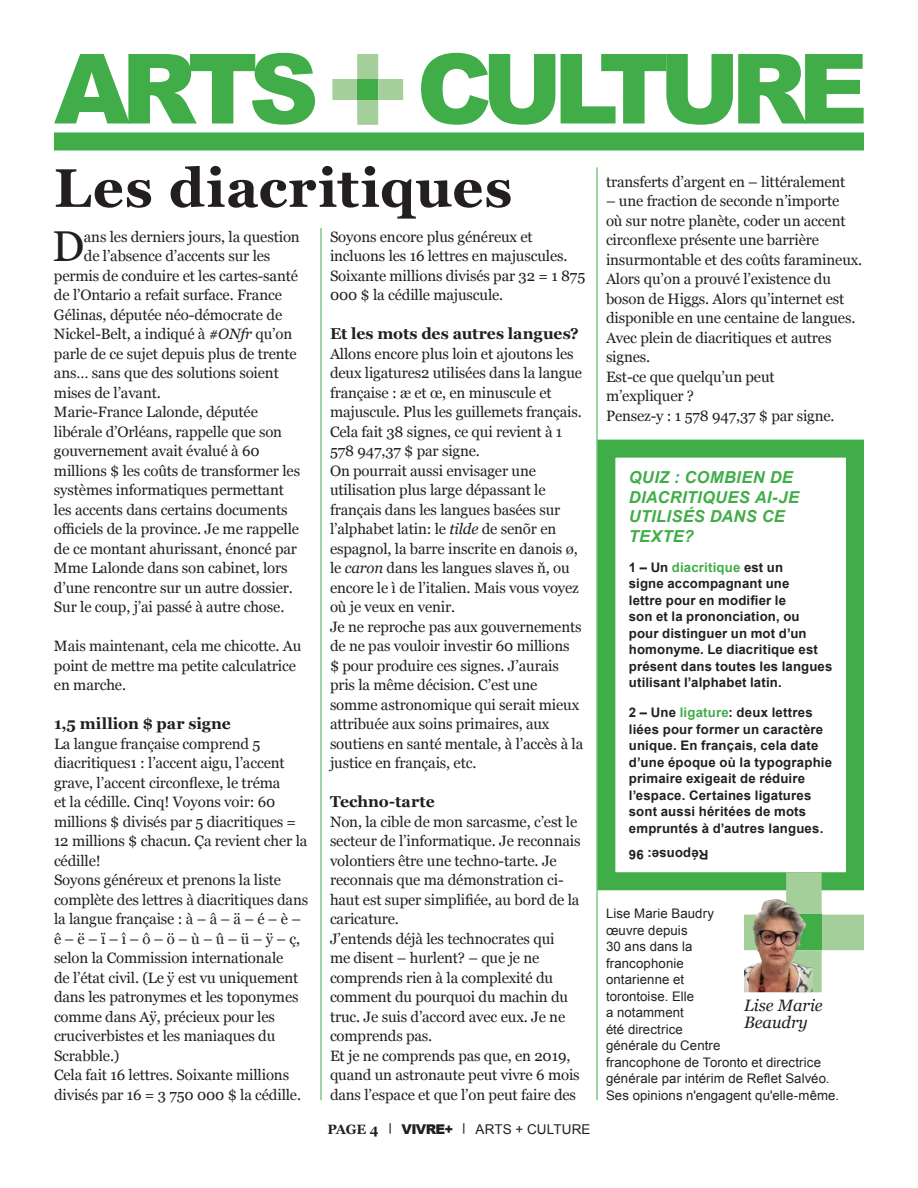
<style>
.page{position:relative;width:918px;height:1188px;background:#fff}
.page>*{position:absolute;margin:0;border:0;box-sizing:border-box;transform-origin:0 0}
.t1{font:900 97.05px "Arial";letter-spacing:-.095em;color:#41ad49}
.t2{font:700 54.15px "Georgia";letter-spacing:.02em;color:#231f20}
.t3{font:43.2px "Georgia";color:#231f20}
.t4{font:italic 700 16.5px/19.5px "Arial";letter-spacing:.02em;color:#41ad49}
.t5{font:italic 16.5px/16.5px "Georgia";color:#231f20}
.t6{font:700 15.75px "Georgia";color:#231f20}
.t7{font:15px/19.5px "Georgia";letter-spacing:-.01em;color:#231f20}
.t8{font:13.5px "Arial";letter-spacing:.01em;color:#231f20}
.t9{font:700 13.2px/16.5px "Arial";letter-spacing:.015em;color:#231f20}
.t10{font:13.2px/16.5px "Arial";letter-spacing:.01em;color:#231f20}
.s1{font-style:italic}
.s2{font-family:"Georgia";font-weight:700}
.s3{font-weight:900}
.s4{color:#41ad49}
</style>
<div class="page">
<div style="left:54px;top:132px;width:810px;height:18px;background:#41ad49"></div>
<hr style="left:321px;top:228px;width:1px;height:872px;background:#41ad49">
<hr style="left:597px;top:167px;width:1px;height:933px;background:#41ad49">
<svg style="left:332px;top:54px;width:71px;height:71px"></svg>
<div style="left:357px;top:79px;width:21px;height:21px;background:#41ad49"></div>
<div style="left:597px;top:440px;width:267px;height:450px;border:18px solid #41ad49"></div>
<svg style="left:744px;top:872px;width:120px;height:120px"></svg>
<div style="left:786px;top:915px;width:36px;height:35px;background:#41ad49"></div>
<img style="left:744px;top:899px;width:69px;height:93px">
<h1 class="t1" style="left:54px;top:18px;width:816px">ARTS CULTURE</h1>
<h2 class="t2" style="left:54px;top:147px;width:460px">Les diacritiques</h2>
<p class="t7" style="left:330px;top:226px;width:257px">Soyons encore plus généreux et incluons les 16 lettres en majuscules.<br>Soixante millions divisés par 32 = 1 875<br>000 $ la cédille majuscule.</p>
<p class="t6" style="left:330px;top:322px;width:250px">Et les mots des autres langues?</p>
<p class="t7" style="left:330px;top:343px;width:255px">Allons encore plus loin et ajoutons les deux ligatures2 utilisées dans la langue française : æ et œ, en minuscule et majuscule. Plus les guillemets français.<br>Cela fait 38 signes, ce qui revient à 1<br>578 947,37 $ par signe.<br>On pourrait aussi envisager une utilisation plus large dépassant le français dans les langues basées sur l’alphabet latin: le <span class="s1">tilde</span> de senõr en espagnol, la barre inscrite en danois ø, le <span class="s1">caron</span> dans les langues slaves ň, ou encore le ì de l’italien. Mais vous voyez où je veux en venir.<br>Je ne reproche pas aux gouvernements de ne pas vouloir investir 60 millions<br>$ pour produire ces signes. J’aurais pris la même décision. C’est une somme astronomique qui serait mieux attribuée aux soins primaires, aux soutiens en santé mentale, à l’accès à la justice en français, etc.</p>
<p class="t6" style="left:330px;top:790px;width:106px">Techno-tarte</p>
<p class="t7" style="left:330px;top:811px;width:252px">Non, la cible de mon sarcasme, c’est le secteur de l’informatique. Je reconnais volontiers être une techno-tarte. Je reconnais que ma démonstration ci&shy;haut est super simplifiée, au bord de la caricature.<br>J’entends déjà les technocrates qui<br>me disent – hurlent? – que je ne comprends rien à la complexité du comment du pourquoi du machin du truc. Je suis d’accord avec eux. Je ne comprends pas.<br>Et je ne comprends pas que, en 2019, quand un astronaute peut vivre 6 mois dans l’espace et que l’on peut faire des</p>
<h3 class="t3" style="left:52px;top:215px;width:34px">D</h3>
<p class="t7" style="left:84px;top:226px;width:217px">ans les derniers jours, la question</p>
<p class="t7" style="left:84px;top:246px;width:188px">de l’absence d’accents sur les</p>
<p class="t7" style="left:54px;top:265px;width:246px">permis de conduire et les cartes-santé</p>
<p class="t7" style="left:54px;top:285px;width:229px">de l’Ontario a refait surface. France</p>
<p class="t7" style="left:54px;top:304px;width:230px">Gélinas, députée néo-démocrate de</p>
<p class="t7" style="left:54px;top:324px;width:240px">Nickel-Belt, a indiqué à <span class="s1">#ONfr</span> qu’on</p>
<p class="t7" style="left:54px;top:343px;width:244px">parle de ce sujet depuis plus de trente</p>
<p class="t7" style="left:54px;top:363px;width:226px">ans… sans que des solutions soient</p>
<p class="t7" style="left:54px;top:382px;width:108px">mises de l’avant.</p>
<p class="t7" style="left:54px;top:402px;width:205px">Marie-France Lalonde, députée</p>
<p class="t7" style="left:54px;top:421px;width:230px">libérale d’Orléans, rappelle que son</p>
<p class="t7" style="left:54px;top:441px;width:207px">gouvernement avait évalué à 60</p>
<p class="t7" style="left:54px;top:460px;width:248px">millions $ les coûts de transformer les</p>
<p class="t7" style="left:54px;top:480px;width:231px">systèmes informatiques permettant</p>
<p class="t7" style="left:54px;top:499px;width:235px">les accents dans certains documents</p>
<p class="t7" style="left:54px;top:519px;width:247px">officiels de la province. Je me rappelle</p>
<p class="t7" style="left:54px;top:538px;width:245px">de ce montant ahurissant, énoncé par</p>
<p class="t7" style="left:54px;top:558px;width:235px">Mme Lalonde dans son cabinet, lors</p>
<p class="t7" style="left:54px;top:577px;width:241px">d’une rencontre sur un autre dossier.</p>
<p class="t7" style="left:54px;top:597px;width:232px">Sur le coup, j’ai passé à autre chose.</p>
<p class="t7" style="left:54px;top:636px;width:249px">Mais maintenant, cela me chicotte. Au point de mettre ma petite calculatrice en marche.</p>
<p class="t6" style="left:54px;top:712px;width:178px">1,5 million $ par signe</p>
<p class="t7" style="left:54px;top:733px;width:256px">La langue française comprend 5 diacritiques1 : l’accent aigu, l’accent grave, l’accent circonflexe, le tréma<br>et la cédille. Cinq! Voyons voir: 60 millions $ divisés par 5 diacritiques = 12 millions $ chacun. Ça revient cher la cédille!<br>Soyons généreux et prenons la liste complète des lettres à diacritiques dans la langue française : à – â – ä – é – è – ê – ë – ï – î – ô – ö – ù – û – ü – ÿ – ç, selon la Commission internationale<br>de l’état civil. (Le ÿ est vu uniquement dans les patronymes et les toponymes comme dans Aÿ, précieux pour les cruciverbistes et les maniaques du Scrabble.)<br>Cela fait 16 lettres. Soixante millions divisés par 16 = 3 750 000 $ la cédille.</p>
<p class="t8" style="left:327px;top:1121px;width:265px"><span class="s2">PAGE 4 ︳</span> <span class="s3">VIVRE+</span> <span class="s2">︳</span> ARTS + CULTURE</p>
<p class="t7" style="left:606px;top:171px;width:241px">transferts d’argent en – littéralement</p>
<p class="t7" style="left:606px;top:191px;width:258px">– une fraction de seconde n’importe<br>où sur notre planète, coder un accent circonflexe présente une barrière insurmontable et des coûts faramineux.<br>Alors qu’on a prouvé l’existence du boson de Higgs. Alors qu’internet est disponible en une centaine de langues.<br>Avec plein de diacritiques et autres signes.<br>Est-ce que quelqu’un peut<br>m’expliquer ?<br>Pensez-y : 1 578 947,37 $ par signe.</p>
<p class="t4" style="left:629px;top:468px;width:172px">QUIZ : COMBIEN DE<br>DIACRITIQUES AI-JE<br>UTILISÉS DANS CE<br>TEXTE?</p>
<p class="t9" style="left:629px;top:559px;width:205px">1 – Un <span class="s4">diacritique</span> est un<br>signe accompagnant une<br>lettre pour en modifier le<br>son et la prononciation, ou pour distinguer un mot d’un homonyme. Le diacritique est présent dans toutes les langues utilisant l’alphabet latin.</p>
<p class="t9" style="left:629px;top:705px;width:205px">2 – Une <span class="s4">ligature</span>: deux lettres liées pour former un caractère unique. En français, cela date d’une époque où la typographie primaire exigeait de réduire l’espace. Certaines ligatures sont aussi héritées de mots empruntés à d’autres langues.</p>
<p class="t9" style="left:708px;top:862px;width:81px;rotate:-180deg">Réponse: 96</p>
<p class="t10" style="left:606px;top:906px;width:235px">Lise Marie Baudry<br>œuvre depuis<br>30 ans dans la<br>francophonie<br>ontarienne et<br>torontoise. Elle<br>a notamment<br>été directrice<br>générale du Centre<br>francophone de Toronto et directrice générale par intérim de Reflet Salvéo.<br>Ses opinions n'engagent qu'elle-même.</p>
<p class="t5" style="left:744px;top:997px;width:80px">Lise Marie<br>Beaudry</p>
</div>
